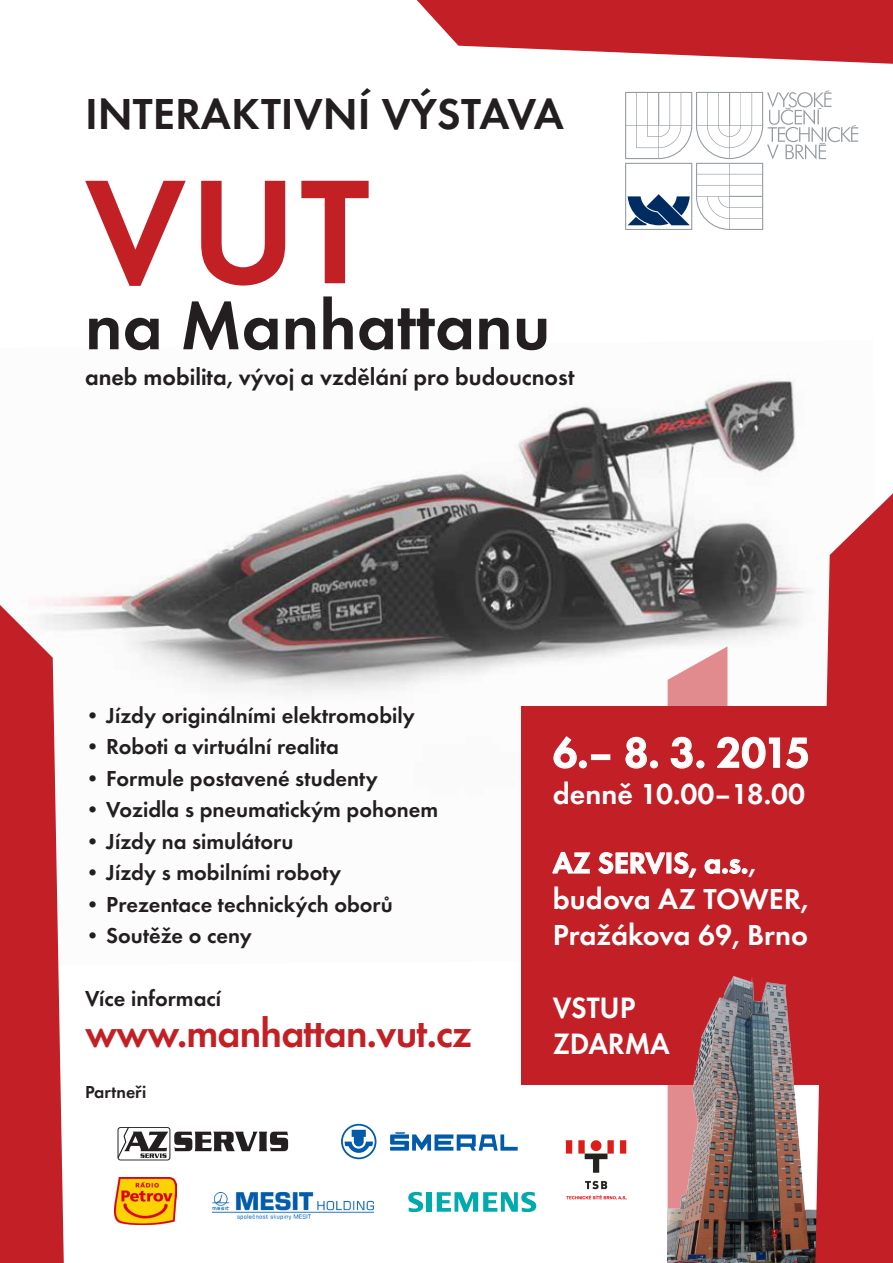
<style>
.page{position:relative;width:893px;height:1263px;background:#fff}
.page>*{position:absolute;margin:0;border:0;box-sizing:border-box;transform-origin:0 0}
.t1{font:600 153.6px "Futura TOT";color:#c32026}
.t2{font:600 70.5px "Futura TOT";color:#231f20}
.t3{font:600 45px "Futura TOT";color:#231f20}
.t4{font:600 43.5px "Futura TOT";color:#fff}
.t5{font:600 41.25px "Futura TOT";letter-spacing:-.02em;color:#c32026}
.t6{font:600 30.6px "Futura TOT";letter-spacing:-.005em;color:#fff;scale:.96 1}
.t7{font:600 30px "Futura TOT";color:#fff}
.t8{font:600 24px "Futura TOT";color:#231f20}
.t9{font:600 22.5px "Futura TOT";color:#231f20}
.t10{font:600 18px "Futura TOT";color:#231f20}
</style>
<div class="page">
<img style="left:29px;top:380px;width:780px;height:315px">
<svg style="left:417px;top:0;width:476px;height:64px"></svg>
<svg style="left:0;top:605px;width:64px;height:658px;background:#c9393f"></svg>
<div style="left:521px;top:706px;width:346px;height:378px;background:#c31f26"></div>
<svg style="left:551px;top:646px;width:258px;height:617px"></svg>
<img style="left:668px;top:952px;width:147px;height:311px">
<svg style="left:118px;top:1127px;width:170px;height:33px"></svg>
<svg style="left:408px;top:1192px;width:15px;height:20px"></svg>
<div style="left:426px;top:1192px;width:6px;height:20px;background:#00aaad"></div>
<svg style="left:437px;top:1192px;width:99px;height:20px"></svg>
<img style="left:115px;top:1177px;width:61px;height:48px">
<img style="left:566px;top:1140px;width:62px;height:60px">
<svg style="left:625px;top:90px;width:233px;height:140px"></svg>
<img style="left:212px;top:1192px;width:161px;height:27px">
<svg style="left:341px;top:1124px;width:35px;height:35px"></svg>
<svg style="left:390px;top:1132px;width:128px;height:18px"></svg>
<svg style="left:815px;top:493px;width:78px;height:770px;fill:#c31f26"></svg>
<p class="t3" style="left:85px;top:87px;width:480px">INTERAKTIVNÍ VÝSTAVA</p>
<p class="t1" style="left:85px;top:140px;width:286px">VUT</p>
<p class="t2" style="left:85px;top:283px;width:467px">na Manhattanu</p>
<p class="t8" style="left:85px;top:363px;width:491px">aneb mobilita, vývoj a vzdělání pro budoucnost</p>
<p class="t9" style="left:85px;top:702px;width:331px">• Jízdy originálními elektromobily</p>
<p class="t9" style="left:85px;top:733px;width:255px">• Roboti a virtuální realita</p>
<p class="t9" style="left:85px;top:765px;width:294px">• Formule postavené studenty</p>
<p class="t9" style="left:85px;top:796px;width:355px">• Vozidla s pneumatickým pohonem</p>
<p class="t9" style="left:85px;top:828px;width:210px">• Jízdy na simulátoru</p>
<p class="t9" style="left:85px;top:859px;width:258px">• Jízdy s mobilními roboty</p>
<p class="t9" style="left:85px;top:891px;width:309px">• Prezentace technických oborů</p>
<p class="t9" style="left:85px;top:922px;width:168px">• Soutěže o ceny</p>
<p class="t9" style="left:85px;top:985px;width:138px">Více informací</p>
<p class="t5" style="left:85px;top:1008px;width:388px">www.manhattan.vut.cz</p>
<p class="t10" style="left:85px;top:1081px;width:63px">Partneři</p>
<p class="t4" style="left:553px;top:726px;width:259px">6.– 8. 3. 2015</p>
<p class="t7" style="left:553px;top:775px;width:254px">denně 10.00–18.00</p>
<p class="t7" style="left:553px;top:845px;width:205px">AZ SERVIS, a.s.,</p>
<p class="t7" style="left:553px;top:881px;width:257px">budova AZ TOWER,</p>
<p class="t7" style="left:553px;top:917px;width:257px">Pražákova 69, Brno</p>
<p class="t6" style="left:553px;top:989px;width:88px">VSTUP</p>
<p class="t6" style="left:553px;top:1025px;width:123px">ZDARMA</p>
</div>
